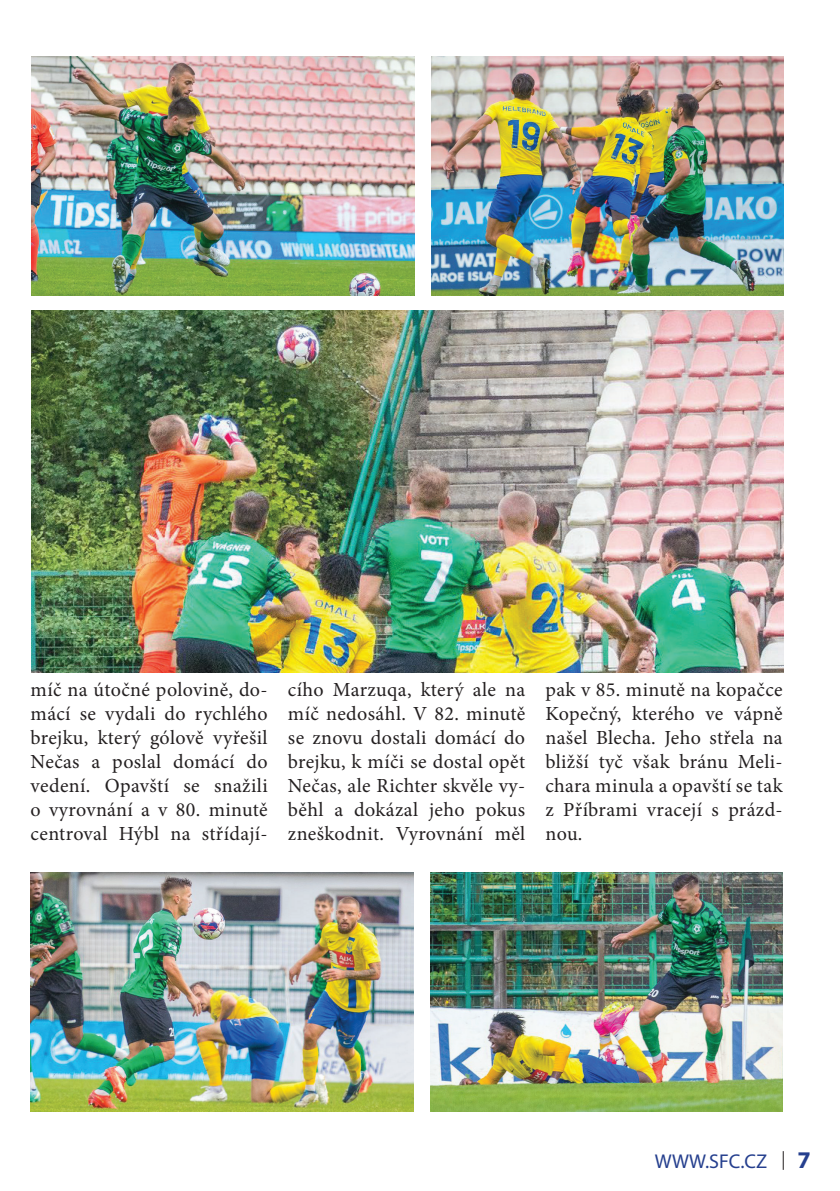
<style>
.page{position:relative;width:840px;height:1191px;background:#fff}
.page>*{position:absolute;margin:0;border:0;box-sizing:border-box;transform-origin:0 0}
.t1{font:700 24px "Myriad Pro";color:#253f8e}
.t2{font:20px/24px "Minion Pro";letter-spacing:.02em;color:#231f20;text-align:justify}
.t3{font:20px "Myriad Pro";color:#253f8e}
</style>
<div class="page">
<svg style="left:782px;top:1151px;width:1px;height:18px"></svg>
<img style="left:31px;top:310px;width:752px;height:362px">
<img style="left:430px;top:873px;width:352px;height:238px">
<img style="left:31px;top:873px;width:382px;height:238px">
<img style="left:431px;top:57px;width:352px;height:239px">
<img style="left:31px;top:57px;width:383px;height:239px">
<p class="t2" style="left:31px;top:678px;width:238px">míč na útočné polovině, do&shy;mácí se vydali do rychlého brejku, který gólově vyřešil Nečas a poslal domácí do vedení. Opavští se snažili o vyrovnání a v 80. minutě centroval Hýbl na střídají-</p>
<p class="t2" style="left:288px;top:678px;width:239px">cího Marzuqa, který ale na míč nedosáhl. V 82. minutě se znovu dostali domácí do brejku, k míči se dostal opět Nečas, ale Richter skvěle vy&shy;běhl a dokázal jeho pokus zneškodnit. Vyrovnání měl</p>
<p class="t2" style="left:545px;top:678px;width:239px">pak v 85. minutě na kopačce Kopečný, kterého ve vápně našel Blecha. Jeho střela na bližší tyč však bránu Meli&shy;chara minula a opavští se tak z Příbrami vracejí s prázd&shy;nou.</p>
<p class="t3" style="left:654px;top:1149px;width:114px">WWW.SFC.CZ</p>
<p class="t1" style="left:797px;top:1144px;width:15px">7</p>
</div>
